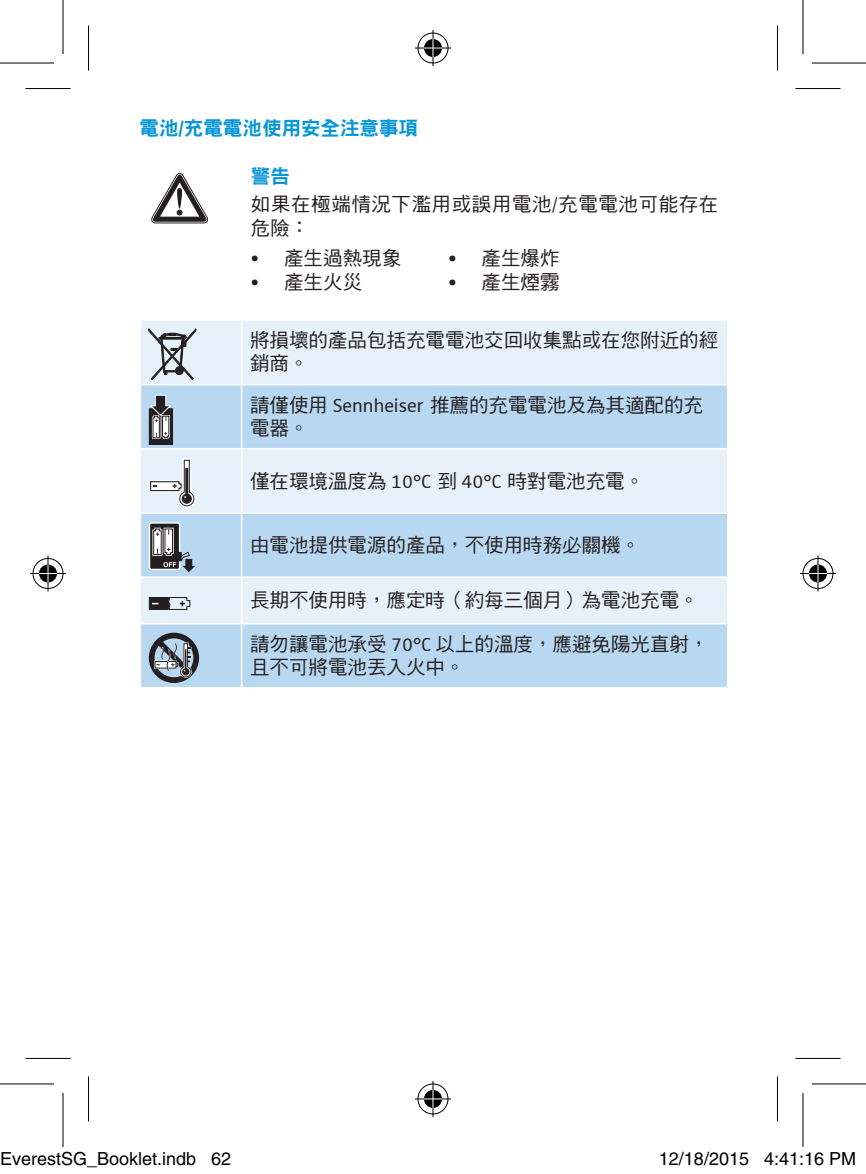
<style>
.page{position:relative;width:866px;height:1174px;background:#fff}
.page>*{position:absolute;margin:0;border:0;box-sizing:border-box;transform-origin:0 0}
.t1{font:19.5px/23.4px "DF Hei Std W5";color:#231f20}
.t2{font:19.5px/23.4px "DF Hei Std W5";letter-spacing:.03em;color:#231f20}
.t3{font:19.5px "DF Hei Std W9";color:#0696d7}
.t4{font:18px "Helvetica";color:#000}
.s1{font-family:"Sennheiser"}
</style>
<div class="page">
<svg style="left:152px;top:173px;width:56px;height:50px"></svg>
<div style="left:177px;top:188px;width:5px;height:20px;background:#231f20;border-radius:3px"></div>
<div style="left:141px;top:320px;width:586px;height:64px;background:#e6f1f9"></div>
<svg style="left:141px;top:385px;width:586px;height:302px;background:#c9e0f3"></svg>
<hr style="left:241px;top:320px;width:1px;height:64px;background:#fff">
<hr style="left:242px;top:448px;width:486px;height:1px;background:#fff">
<hr style="left:241px;top:449px;width:1px;height:63px;background:#fff">
<hr style="left:140px;top:512px;width:102px;height:2px;background:#fff">
<hr style="left:242px;top:512px;width:486px;height:2px;background:#fff">
<hr style="left:241px;top:514px;width:1px;height:62px;background:#fff">
<hr style="left:140px;top:576px;width:102px;height:2px;background:#fff">
<hr style="left:242px;top:576px;width:486px;height:2px;background:#fff">
<hr style="left:241px;top:578px;width:1px;height:45px;background:#fff">
<hr style="left:140px;top:623px;width:102px;height:1px;background:#fff">
<hr style="left:242px;top:623px;width:486px;height:1px;background:#fff">
<hr style="left:241px;top:624px;width:1px;height:63px;background:#fff">
<hr style="left:241px;top:385px;width:1px;height:63px;background:#fff">
<hr style="left:140px;top:448px;width:102px;height:1px;background:#fff">
<svg style="left:149px;top:329px;width:47px;height:51px;background:#aeb5bb"></svg>
<svg style="left:149px;top:395px;width:24px;height:49px"></svg>
<svg style="left:149px;top:458px;width:47px;height:49px"></svg>
<div style="left:149px;top:522px;width:31px;height:48px;border:3px solid #fff"></div>
<div style="left:150px;top:523px;width:29px;height:45px;background:#231f20"></div>
<svg style="left:151px;top:526px;width:44px;height:46px"></svg>
<svg style="left:148px;top:596px;width:43px;height:14px"></svg>
<svg style="left:149px;top:632px;width:50px;height:51px;background:#7b8793"></svg>
<svg style="left:26px;top:1058px;width:45px;height:1px"></svg>
<svg style="left:795px;top:1058px;width:45px;height:1px"></svg>
<hr style="left:26px;top:88px;width:45px;height:1px;background:#000">
<hr style="left:795px;top:88px;width:45px;height:1px;background:#000">
<hr style="left:26px;top:1057px;width:45px;height:1px;background:#000">
<hr style="left:795px;top:1057px;width:45px;height:1px;background:#000">
<hr style="left:88px;top:26px;width:1px;height:45px;background:#000">
<hr style="left:88px;top:1076px;width:1px;height:45px;background:#000">
<hr style="left:777px;top:26px;width:1px;height:45px;background:#000">
<hr style="left:777px;top:1076px;width:1px;height:45px;background:#000">
<svg style="left:803px;top:0;width:1px;height:54px"></svg>
<svg style="left:803px;top:1093px;width:1px;height:53px"></svg>
<hr style="left:0;top:62px;width:54px;height:2px;background:#000">
<hr style="left:812px;top:62px;width:54px;height:2px;background:#000">
<hr style="left:0;top:1083px;width:54px;height:1px;background:#000">
<hr style="left:812px;top:1083px;width:54px;height:1px;background:#000">
<hr style="left:62px;top:0;width:2px;height:54px;background:#000">
<hr style="left:62px;top:1092px;width:2px;height:54px;background:#000">
<hr style="left:802px;top:0;width:1px;height:54px;background:#000">
<hr style="left:802px;top:1092px;width:1px;height:54px;background:#000">
<div style="left:416px;top:31px;width:34px;height:34px;border:4px solid #fff;border-radius:50%"></div>
<svg style="left:415px;top:46px;width:36px;height:4px"></svg>
<svg style="left:431px;top:30px;width:4px;height:36px"></svg>
<div style="left:422px;top:37px;width:22px;height:22px;border:4px solid #fff;border-radius:50%"></div>
<div style="left:418px;top:33px;width:30px;height:30px;border:1px solid #000;border-radius:50%"></div>
<hr style="left:415px;top:48px;width:36px;height:1px;background:#000">
<hr style="left:432px;top:30px;width:1px;height:36px;background:#000">
<svg style="left:424px;top:39px;width:18px;height:18px"></svg>
<div style="left:416px;top:1082px;width:34px;height:33px;border:4px solid #fff;border-radius:50%"></div>
<hr style="left:415px;top:1097px;width:36px;height:3px;background:#fff">
<svg style="left:431px;top:1081px;width:4px;height:35px"></svg>
<div style="left:422px;top:1088px;width:22px;height:21px;border:4px solid #fff;border-radius:50%"></div>
<div style="left:418px;top:1083px;width:30px;height:31px;border:1px solid #000;border-radius:50%"></div>
<hr style="left:415px;top:1098px;width:36px;height:1px;background:#000">
<hr style="left:432px;top:1080px;width:1px;height:36px;background:#000">
<svg style="left:424px;top:1089px;width:18px;height:18px"></svg>
<div style="left:31px;top:556px;width:34px;height:34px;border:4px solid #fff;border-radius:50%"></div>
<svg style="left:31px;top:571px;width:34px;height:4px"></svg>
<svg style="left:46px;top:555px;width:4px;height:36px"></svg>
<div style="left:37px;top:562px;width:22px;height:22px;border:4px solid #fff;border-radius:50%"></div>
<div style="left:33px;top:558px;width:30px;height:31px;border:1px solid #000;border-radius:50%"></div>
<hr style="left:30px;top:573px;width:36px;height:1px;background:#000">
<hr style="left:48px;top:555px;width:1px;height:36px;background:#000">
<svg style="left:39px;top:564px;width:18px;height:18px"></svg>
<div style="left:801px;top:556px;width:34px;height:34px;border:4px solid #fff;border-radius:50%"></div>
<hr style="left:800px;top:571px;width:36px;height:4px;background:#fff">
<svg style="left:816px;top:555px;width:4px;height:36px"></svg>
<div style="left:807px;top:562px;width:22px;height:22px;border:4px solid #fff;border-radius:50%"></div>
<div style="left:802px;top:558px;width:31px;height:31px;border:1px solid #000;border-radius:50%"></div>
<hr style="left:800px;top:573px;width:36px;height:1px;background:#000">
<hr style="left:817px;top:555px;width:1px;height:36px;background:#000">
<svg style="left:809px;top:564px;width:18px;height:18px"></svg>
<div style="left:109px;top:1154px;width:10px;height:11px;border:1px solid #fff;border-radius:50%"></div>
<div style="left:111px;top:1156px;width:6px;height:8px;border:1px solid #fff;border-radius:50%"></div>
<div style="left:119px;top:1154px;width:10px;height:11px;border:1px solid #fff;border-radius:50%"></div>
<div style="left:121px;top:1156px;width:6px;height:8px;border:1px solid #fff;border-radius:50%"></div>
<div style="left:721px;top:1153px;width:6px;height:11px;border:1px solid #fff;border-radius:50%"></div>
<div style="left:719px;top:1151px;width:10px;height:14px;border:1px solid #fff;border-radius:50%"></div>
<p class="t3" style="left:140px;top:118px;width:280px">電池/充電電池使用安全注意事項</p>
<p class="t3" style="left:251px;top:166px;width:40px">警告</p>
<p class="t2" style="left:251px;top:192px;width:469px">如果在極端情況下濫用或誤用電池/充電電池可能存在危險：</p>
<p class="t1" style="left:251px;top:246px;width:152px"><span class="s1">•</span> 產生過熱現象</p>
<p class="t1" style="left:251px;top:269px;width:113px"><span class="s1">•</span> 產生火災</p>
<p class="t1" style="left:448px;top:246px;width:113px"><span class="s1">•</span> 產生爆炸</p>
<p class="t1" style="left:448px;top:269px;width:113px"><span class="s1">•</span> 產生煙霧</p>
<p class="t1" style="left:250px;top:328px;width:469px">將損壞的產品包括充電電池交回收集點或在您附近的經銷商。</p>
<p class="t1" style="left:250px;top:393px;width:454px">請僅使用 <span class="s1">Sennheiser</span> 推薦的充電電池及為其適配的充電器。</p>
<p class="t1" style="left:250px;top:469px;width:396px">僅在環境溫度為 <span class="s1">10°C</span> 到 <span class="s1">40°C</span> 時對電池充電。</p>
<p class="t1" style="left:250px;top:532px;width:391px">由電池提供電源的產品，不使用時務必關機。</p>
<p class="t1" style="left:250px;top:588px;width:450px">長期不使用時，應定時（約每三個月）為電池充電。</p>
<p class="t1" style="left:250px;top:632px;width:460px">請勿讓電池承受 <span class="s1">70°C</span> 以上的溫度，應避免陽光直射，且不可將電池丟入火中。</p>
<p class="t4" style="left:0;top:1148px;width:233px">EverestSG_Booklet.indb 62</p>
<p class="t4" style="left:659px;top:1148px;width:199px">12/18/2015 4:41:16 PM</p>
</div>
